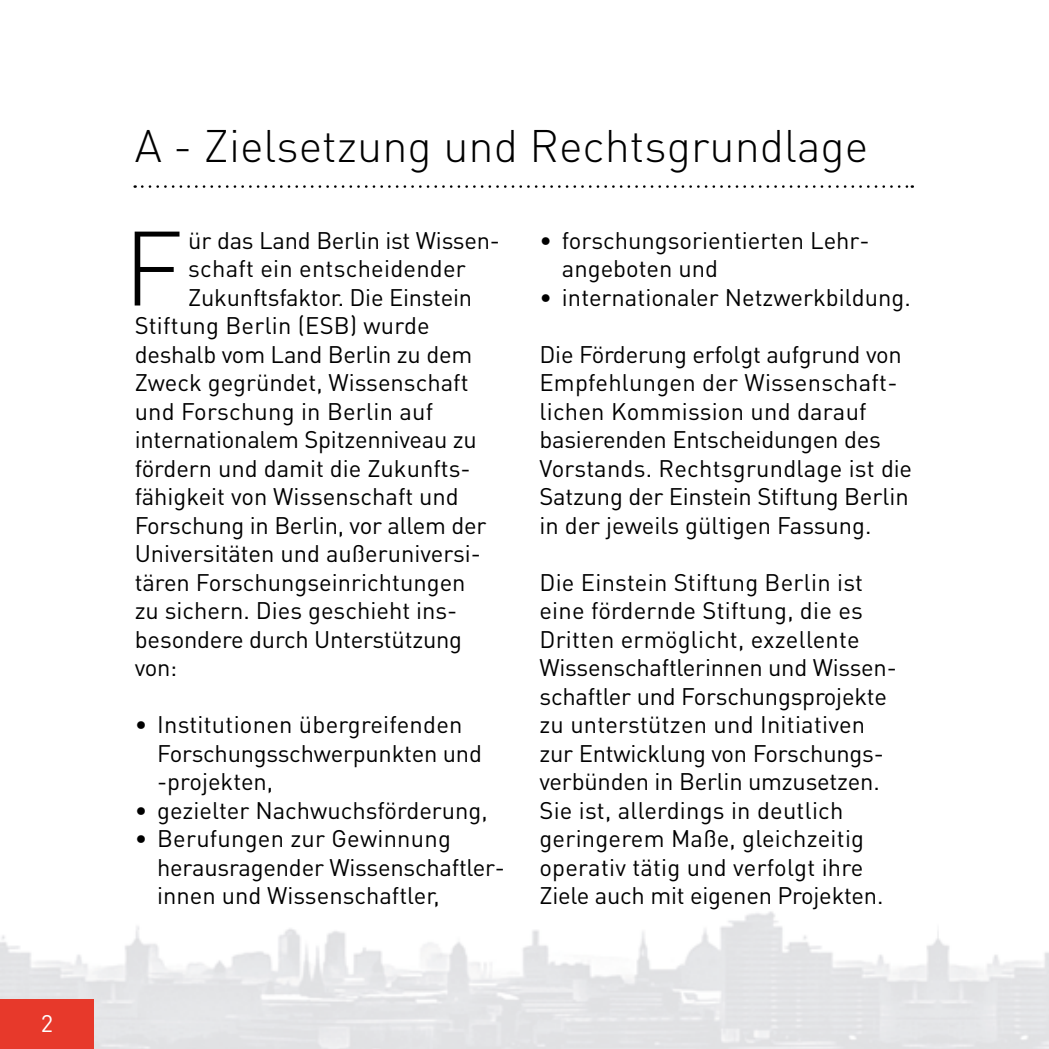
<style>
.page{position:relative;width:1049px;height:1049px;background:#fff}
.page>*{position:absolute;margin:0;border:0;box-sizing:border-box;transform-origin:0 0}
.t1{font:300 103.75px "DIN Pro";color:#000}
.t2{font:300 45px "DIN Pro";color:#000}
.t3{font:23.75px/28.5px "DIN Pro";color:#000}
.t4{font:23.75px "DIN Pro";color:#fff}
</style>
<div class="page">
<img style="left:0;top:911px;width:1049px;height:138px">
<div style="left:0;top:999px;width:94px;height:50px;background:#e7392b"></div>
<svg style="left:142px;top:185px;width:771px;height:3px"></svg>
<p class="t4" style="left:41px;top:1007px;width:14px">2</p>
<h2 class="t2" style="left:135px;top:115px;width:735px">A - Zielsetzung und Rechtsgrundlage</h2>
<h1 class="t1" style="left:123px;top:197px;width:61px">F</h1>
<p class="t3" style="left:188px;top:225px;width:313px">ür das Land Berlin ist Wissen-</p>
<p class="t3" style="left:188px;top:253px;width:279px">schaft ein entscheidender</p>
<p class="t3" style="left:188px;top:282px;width:285px">Zukunftsfaktor. Die Einstein</p>
<p class="t3" style="left:135px;top:310px;width:297px">Stiftung Berlin (ESB) wurde</p>
<p class="t3" style="left:135px;top:339px;width:339px">deshalb vom Land Berlin zu dem</p>
<p class="t3" style="left:135px;top:367px;width:335px">Zweck gegründet, Wissenschaft</p>
<p class="t3" style="left:135px;top:396px;width:300px">und Forschung in Berlin auf</p>
<p class="t3" style="left:135px;top:424px;width:344px">internationalem Spitzenniveau zu</p>
<p class="t3" style="left:135px;top:453px;width:337px">fördern und damit die Zukunfts-</p>
<p class="t3" style="left:135px;top:481px;width:326px">fähigkeit von Wissenschaft und</p>
<p class="t3" style="left:135px;top:510px;width:353px">Forschung in Berlin, vor allem der</p>
<p class="t3" style="left:135px;top:538px;width:348px">Universitäten und außeruniversi-</p>
<p class="t3" style="left:135px;top:567px;width:332px">tären Forschungseinrichtungen</p>
<p class="t3" style="left:135px;top:595px;width:324px">zu sichern. Dies geschieht ins-</p>
<p class="t3" style="left:135px;top:624px;width:329px">besondere durch Unterstützung</p>
<p class="t3" style="left:135px;top:652px;width:44px">von:</p>
<p class="t3" style="left:157px;top:709px;width:326px;text-indent:-22px">• Institutionen übergreifenden<br>Forschungsschwerpunkten und -projekten,</p>
<p class="t3" style="left:135px;top:795px;width:355px">• gezielter Nachwuchsförderung,</p>
<p class="t3" style="left:157px;top:823px;width:349px;text-indent:-22px">• Berufungen zur Gewinnung herausragender Wissenschaftler&shy;innen und Wissenschaftler,</p>
<p class="t3" style="left:562px;top:225px;width:309px;text-indent:-22px">• forschungsorientierten Lehr&shy;angeboten und</p>
<p class="t3" style="left:539px;top:282px;width:373px">• internationaler Netzwerkbildung.</p>
<p class="t3" style="left:539px;top:339px;width:374px">Die Förderung erfolgt aufgrund von Empfehlungen der Wissenschaft&shy;lichen Kommission und darauf basierenden Entscheidungen des Vorstands. Rechtsgrundlage ist die Satzung der Einstein Stiftung Berlin in der jeweils gültigen Fassung.</p>
<p class="t3" style="left:539px;top:567px;width:359px">Die Einstein Stiftung Berlin ist eine fördernde Stiftung, die es Dritten ermöglicht, exzellente Wissenschaftlerinnen und Wissen&shy;schaftler und Forschungsprojekte zu unterstützen und Initiativen zur Entwicklung von Forschungs&shy;verbünden in Berlin umzusetzen.<br>Sie ist, allerdings in deutlich geringerem Maße, gleichzeitig operativ tätig und verfolgt ihre Ziele auch mit eigenen Projekten.</p>
</div>
